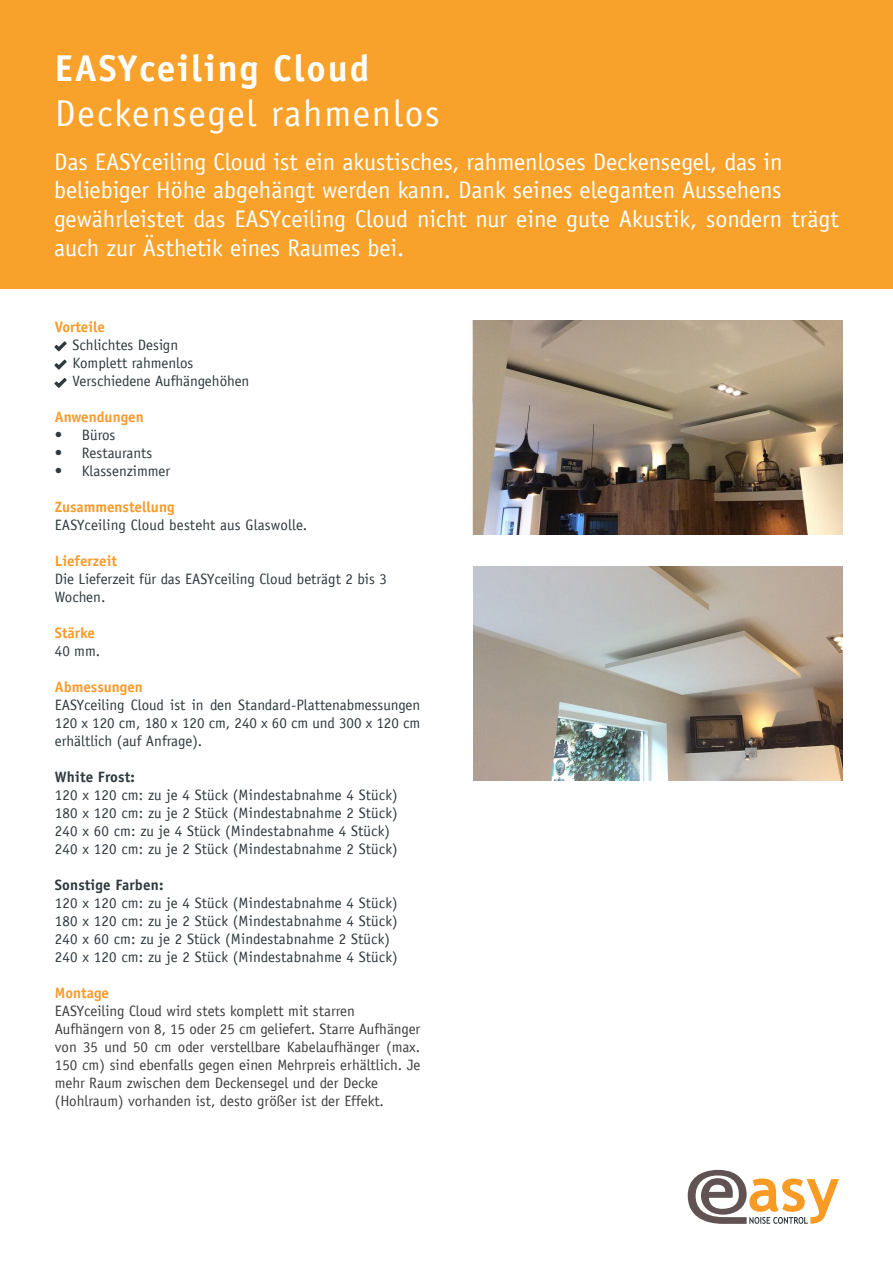
<style>
.page{position:relative;width:893px;height:1263px;background:#fff}
.page>*{position:absolute;margin:0;border:0;box-sizing:border-box;transform-origin:0 0}
.t1{font:37.35px "Officina Sans LT";letter-spacing:.05em;color:#fff}
.t2{font:700 37.35px "Officina Sans Std";letter-spacing:.05em;color:#fff}
.t3{font:24px/28.8px "Officina Sans LT";color:#fff}
.t4{font:15px/18px "Officina Sans LT";letter-spacing:.01em;color:#2f393e;text-align:justify}
.t5{font:15px/18px "Officina Sans LT";color:#3e3e3f;text-align:justify}
.t6{font:700 15px "Officina Sans Std";color:#f89b2d}
.t7{font:700 15px "Officina Sans Std";letter-spacing:.01em;color:#2f393e}
.t8{font:700 15px "Officina Sans Std";color:#f89b2c}
</style>
<div class="page">
<div style="left:0;top:0;width:893px;height:288px;background:#f9a22b"></div>
<svg style="left:688px;top:1170px;width:151px;height:54px"></svg>
<svg style="left:54px;top:341px;width:13px;height:10px"></svg>
<svg style="left:54px;top:360px;width:13px;height:10px"></svg>
<svg style="left:54px;top:378px;width:13px;height:10px"></svg>
<img style="left:473px;top:321px;width:369px;height:214px">
<img style="left:473px;top:567px;width:369px;height:213px">
<p class="t2" style="left:55px;top:45px;width:316px">EASYceiling Cloud</p>
<p class="t1" style="left:55px;top:91px;width:386px">Deckensegel rahmenlos</p>
<p class="t3" style="left:54px;top:147px;width:730px">Das EASYceiling Cloud ist ein akustisches, rahmenloses Deckensegel, das in</p>
<p class="t3" style="left:54px;top:176px;width:729px">beliebiger Höhe abgehängt werden kann. Dank seines eleganten Aussehens</p>
<p class="t3" style="left:54px;top:205px;width:786px">gewährleistet das EASYceiling Cloud nicht nur eine gute Akustik, sondern trägt auch zur Ästhetik eines Raumes bei.</p>
<p class="t6" style="left:55px;top:317px;width:52px">Vorteile</p>
<p class="t4" style="left:73px;top:336px;width:107px">Schlichtes Design</p>
<p class="t4" style="left:73px;top:354px;width:122px">Komplett rahmenlos</p>
<p class="t4" style="left:73px;top:372px;width:178px">Verschiedene Aufhängehöhen</p>
<p class="t6" style="left:55px;top:407px;width:90px">Anwendungen</p>
<p class="t4" style="left:55px;top:426px;width:62px">• Büros</p>
<p class="t4" style="left:55px;top:444px;width:99px">• Restaurants</p>
<p class="t4" style="left:55px;top:462px;width:117px">• Klassenzimmer</p>
<p class="t6" style="left:55px;top:497px;width:121px">Zusammenstellung</p>
<p class="t4" style="left:55px;top:516px;width:254px">EASYceiling Cloud besteht aus Glaswolle.</p>
<p class="t6" style="left:55px;top:551px;width:64px">Lieferzeit</p>
<p class="t4" style="left:55px;top:570px;width:333px">Die Lieferzeit für das EASYceiling Cloud beträgt 2 bis 3</p>
<p class="t4" style="left:55px;top:588px;width:52px">Wochen.</p>
<p class="t6" style="left:55px;top:623px;width:42px">Stärke</p>
<p class="t4" style="left:55px;top:642px;width:47px">40 mm.</p>
<p class="t6" style="left:55px;top:677px;width:90px">Abmessungen</p>
<p class="t4" style="left:55px;top:696px;width:367px">EASYceiling Cloud ist in den Standard-Plattenabmessungen 120 x 120 cm, 180 x 120 cm, 240 x 60 cm und 300 x 120 cm erhältlich (auf Anfrage).</p>
<p class="t7" style="left:55px;top:767px;width:81px">White Frost:</p>
<p class="t4" style="left:55px;top:786px;width:344px">120 x 120 cm: zu je 4 Stück (Mindestabnahme 4 Stück)</p>
<p class="t4" style="left:55px;top:804px;width:344px">180 x 120 cm: zu je 2 Stück (Mindestabnahme 2 Stück)</p>
<p class="t4" style="left:55px;top:822px;width:337px">240 x 60 cm: zu je 4 Stück (Mindestabnahme 4 Stück)</p>
<p class="t4" style="left:55px;top:840px;width:344px">240 x 120 cm: zu je 2 Stück (Mindestabnahme 2 Stück)</p>
<p class="t7" style="left:55px;top:875px;width:110px">Sonstige Farben:</p>
<p class="t4" style="left:55px;top:894px;width:344px">120 x 120 cm: zu je 4 Stück (Mindestabnahme 4 Stück)</p>
<p class="t4" style="left:55px;top:912px;width:344px">180 x 120 cm: zu je 2 Stück (Mindestabnahme 4 Stück)</p>
<p class="t4" style="left:55px;top:930px;width:337px">240 x 60 cm: zu je 2 Stück (Mindestabnahme 2 Stück)</p>
<p class="t4" style="left:55px;top:948px;width:344px">240 x 120 cm: zu je 2 Stück (Mindestabnahme 4 Stück)</p>
<p class="t8" style="left:55px;top:983px;width:56px">Montage</p>
<p class="t5" style="left:55px;top:1002px;width:302px">EASYceiling Cloud wird stets komplett mit starren</p>
<p class="t5" style="left:55px;top:1020px;width:367px">Aufhängern von 8, 15 oder 25 cm geliefert. Starre Aufhänger von 35 und 50 cm oder verstellbare Kabelaufhänger (max.<br>150 cm) sind ebenfalls gegen einen Mehrpreis erhältlich. Je mehr Raum zwischen dem Deckensegel und der Decke</p>
<p class="t5" style="left:55px;top:1092px;width:331px">(Hohlraum) vorhanden ist, desto größer ist der Effekt.</p>
</div>
